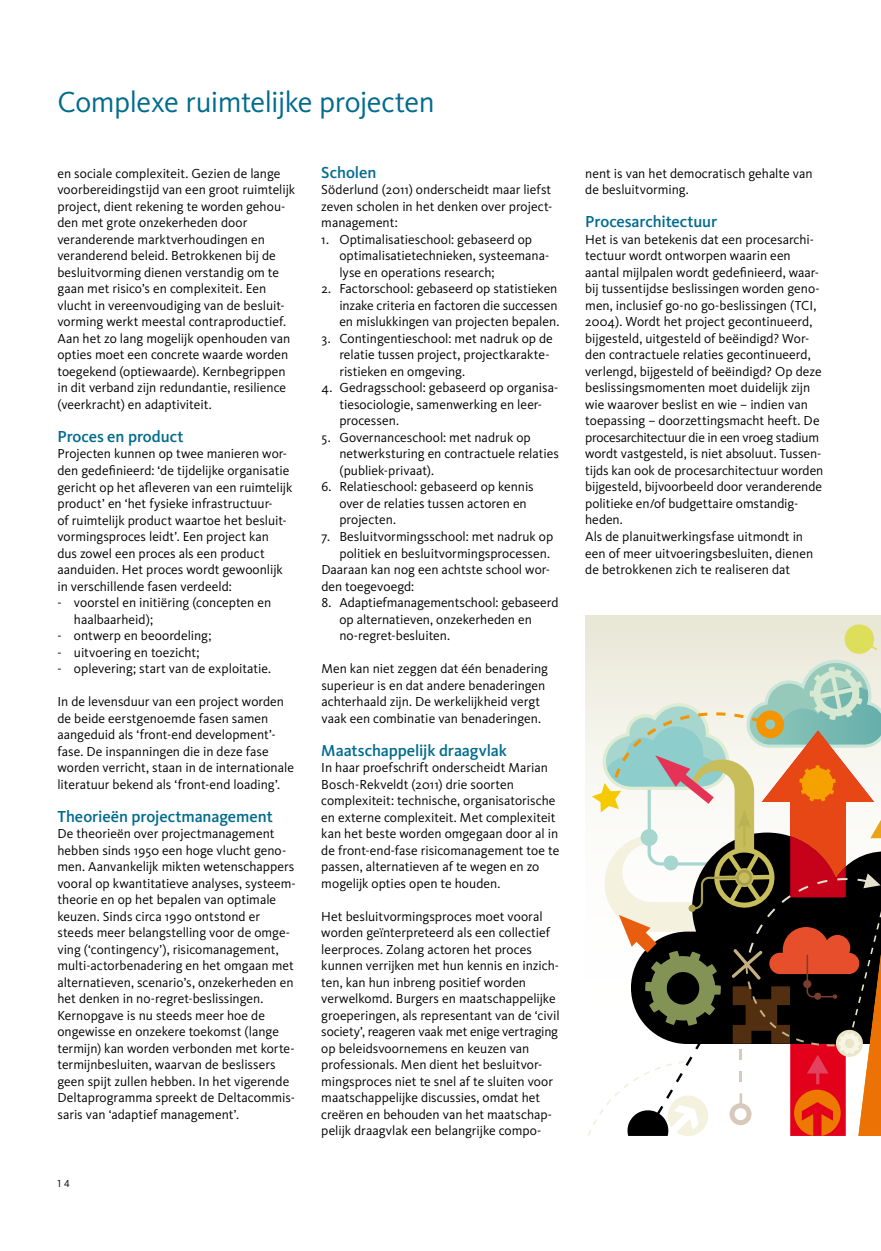
<style>
.page{position:relative;width:881px;height:1251px;background:#fff}
.page>*{position:absolute;margin:0;border:0;box-sizing:border-box;transform-origin:0 0}
.t1{font:30px "Kievit";letter-spacing:-.02em;color:#006b8d}
.t2{font:500 16.5px "Kievit";letter-spacing:-.005em;color:#006b8d}
.t3{font:13.5px/16.5px "Kievit";letter-spacing:-.005em;color:#000}
.t4{font:10.5px "Kievit Regular SC";color:#000}
</style>
<div class="page">
<div style="left:585px;top:615px;width:295px;height:520px;background:linear-gradient(to right,#e9e7d6,#e9e7d6)"></div>
<svg style="left:587px;top:622px;width:293px;height:513px"></svg>
<h1 class="t1" style="left:57px;top:83px;width:378px">Complexe ruimtelijke projecten</h1>
<p class="t3" style="left:57px;top:165px;width:239px">en sociale complexiteit. Gezien de lange voorbereidingstijd van een groot ruimtelijk project, dient rekening te worden gehou&shy;den met grote onzekerheden door veranderende marktverhoudingen en veranderend beleid. Betrokkenen bij de besluitvorming dienen verstandig om te gaan met risico’s en complexiteit. Een vlucht in vereenvoudiging van de besluit&shy;vorming werkt meestal contraproductief.<br>Aan het zo lang mogelijk openhouden van opties moet een concrete waarde worden toegekend (optiewaarde). Kernbegrippen in dit verband zijn redundantie, resilience (veerkracht) en adaptiviteit.</p>
<p class="t2" style="left:57px;top:426px;width:127px">Proces en product</p>
<p class="t3" style="left:57px;top:445px;width:236px">Projecten kunnen op twee manieren wor&shy;den gedefinieerd: ‘de tijdelijke organisatie gericht op het afleveren van een ruimtelijk product’ en ‘het fysieke infrastructuur-<br>of ruimtelijk product waartoe het besluit&shy;vormingsproces leidt’. Een project kan<br>dus zowel een proces als een product aanduiden. Het proces wordt gewoonlijk in verschillende fasen verdeeld:</p>
<p class="t3" style="left:74px;top:594px;width:199px;text-indent:-16px">- voorstel en initiëring (concepten en haalbaarheid);</p>
<p class="t3" style="left:57px;top:627px;width:155px">- ontwerp en beoordeling;</p>
<p class="t3" style="left:57px;top:643px;width:143px">- uitvoering en toezicht;</p>
<p class="t3" style="left:57px;top:660px;width:215px">- oplevering; start van de exploitatie.</p>
<p class="t3" style="left:57px;top:693px;width:238px">In de levensduur van een project worden de beide eerstgenoemde fasen samen aangeduid als ‘front-end development’- fase. De inspanningen die in deze fase worden verricht, staan in de internationale literatuur bekend als ‘front-end loading’.</p>
<p class="t2" style="left:57px;top:806px;width:217px">Theorieën projectmanagement</p>
<p class="t3" style="left:57px;top:825px;width:240px">De theorieën over projectmanagement hebben sinds 1950 een hoge vlucht geno&shy;men. Aanvankelijk mikten wetenschappers vooral op kwantitatieve analyses, systeem&shy;theorie en op het bepalen van optimale keuzen. Sinds circa 1990 ontstond er steeds meer belangstelling voor de omge&shy;ving (‘contingency’), risicomanagement, multi-actorbenadering en het omgaan met alternatieven, scenario’s, onzekerheden en het denken in no-regret-beslissingen.<br>Kernopgave is nu steeds meer hoe de ongewisse en onzekere toekomst (lange termijn) kan worden verbonden met korte&shy;termijnbesluiten, waarvan de beslissers geen spijt zullen hebben. In het vigerende Deltaprogramma spreekt de Deltacommis&shy;saris van ‘adaptief management’.</p>
<p class="t4" style="left:57px;top:1176px;width:14px">1 4</p>
<p class="t2" style="left:321px;top:162px;width:56px">Scholen</p>
<p class="t3" style="left:321px;top:181px;width:232px;text-align:justify">Söderlund (2011) onderscheidt maar liefst zeven scholen in het denken over project&shy;management:</p>
<p class="t3" style="left:339px;top:231px;width:211px;text-indent:-18px">1. O ptimalisatieschool: gebaseerd op optimalisatietechnieken, systeemana&shy;lyse en operations research;</p>
<p class="t3" style="left:339px;top:280px;width:221px;text-indent:-18px">2. Factorschool: gebaseerd op statistieken inzake criteria en factoren die successen en mislukkingen van projecten bepalen.</p>
<p class="t3" style="left:339px;top:330px;width:215px;text-indent:-18px">3. Contingentieschool: met nadruk op de relatie tussen project, projectkarakte&shy;ristieken en omgeving.</p>
<p class="t3" style="left:339px;top:379px;width:220px;text-indent:-18px">4. Gedragsschool: gebaseerd op organisa&shy;tiesociologie, samenwerking en leer&shy;processen.</p>
<p class="t3" style="left:339px;top:429px;width:221px;text-indent:-18px">5. Governanceschool: met nadruk op netwerksturing en contractuele relaties (publiek-privaat).</p>
<p class="t3" style="left:339px;top:478px;width:196px;text-indent:-18px">6. Relatieschool: gebaseerd op kennis over de relaties tussen actoren en projecten.</p>
<p class="t3" style="left:321px;top:528px;width:233px">7. Besluitvormingsschool: met nadruk op</p>
<p class="t3" style="left:339px;top:544px;width:212px">politiek en besluitvormingsprocessen.</p>
<p class="t3" style="left:321px;top:561px;width:230px">Daaraan kan nog een achtste school wor-</p>
<p class="t3" style="left:321px;top:577px;width:94px">den toegevoegd:</p>
<p class="t3" style="left:339px;top:594px;width:220px;text-indent:-18px">8. Adaptiefmanagementschool: gebaseerd op alternatieven, onzekerheden en no-regret-besluiten.</p>
<p class="t3" style="left:321px;top:660px;width:228px">Men kan niet zeggen dat één benadering superieur is en dat andere benaderingen achterhaald zijn. De werkelijkheid vergt vaak een combinatie van benaderingen.</p>
<p class="t2" style="left:321px;top:740px;width:187px">Maatschappelijk draagvlak</p>
<p class="t3" style="left:321px;top:759px;width:239px">In haar proefschrift onderscheidt Marian Bosch-Rekveldt (2011) drie soorten complexiteit: technische, organisatorische en externe complexiteit. Met complexiteit kan het beste worden omgegaan door al in de front-end-fase risicomanagement toe te passen, alternatieven af te wegen en zo mogelijk opties open te houden.</p>
<p class="t3" style="left:321px;top:907px;width:240px">Het besluitvormingsproces moet vooral worden geïnterpreteerd als een collectief leerproces. Zolang actoren het proces kunnen verrijken met hun kennis en inzich&shy;ten, kan hun inbreng positief worden verwelkomd. Burgers en maatschappelijke groeperingen, als representant van de ‘civil society’, reageren vaak met enige vertraging op beleidsvoornemens en keuzen van professionals. Men dient het besluitvor&shy;mingsproces niet te snel af te sluiten voor maatschappelijke discussies, omdat het creëren en behouden van het maatschap&shy;pelijk draagvlak een belangrijke compo-</p>
<p class="t3" style="left:585px;top:165px;width:229px">nent is van het democratisch gehalte van de besluitvorming.</p>
<p class="t2" style="left:585px;top:212px;width:133px">Procesarchitectuur</p>
<p class="t3" style="left:585px;top:231px;width:239px">Het is van betekenis dat een procesarchi&shy;tectuur wordt ontworpen waarin een aantal mijlpalen wordt gedefinieerd, waar&shy;bij tussentijdse beslissingen worden geno&shy;men, inclusief go-no go-beslissingen (TCI, 2004). Wordt het project gecontinueerd, bijgesteld, uitgesteld of beëindigd? Wor&shy;den contractuele relaties gecontinueerd, verlengd, bijgesteld of beëindigd? Op deze beslissingsmomenten moet duidelijk zijn wie waarover beslist en wie – indien van toepassing – doorzettingsmacht heeft. De procesarchitectuur die in een vroeg stadium wordt vastgesteld, is niet absoluut. Tussen&shy;tijds kan ook de procesarchitectuur worden bijgesteld, bijvoorbeeld door veranderende politieke en/of budgettaire omstandig&shy;heden.<br>Als de planuitwerkingsfase uitmondt in een of meer uitvoeringsbesluiten, dienen de betrokkenen zich te realiseren dat</p>
</div>
